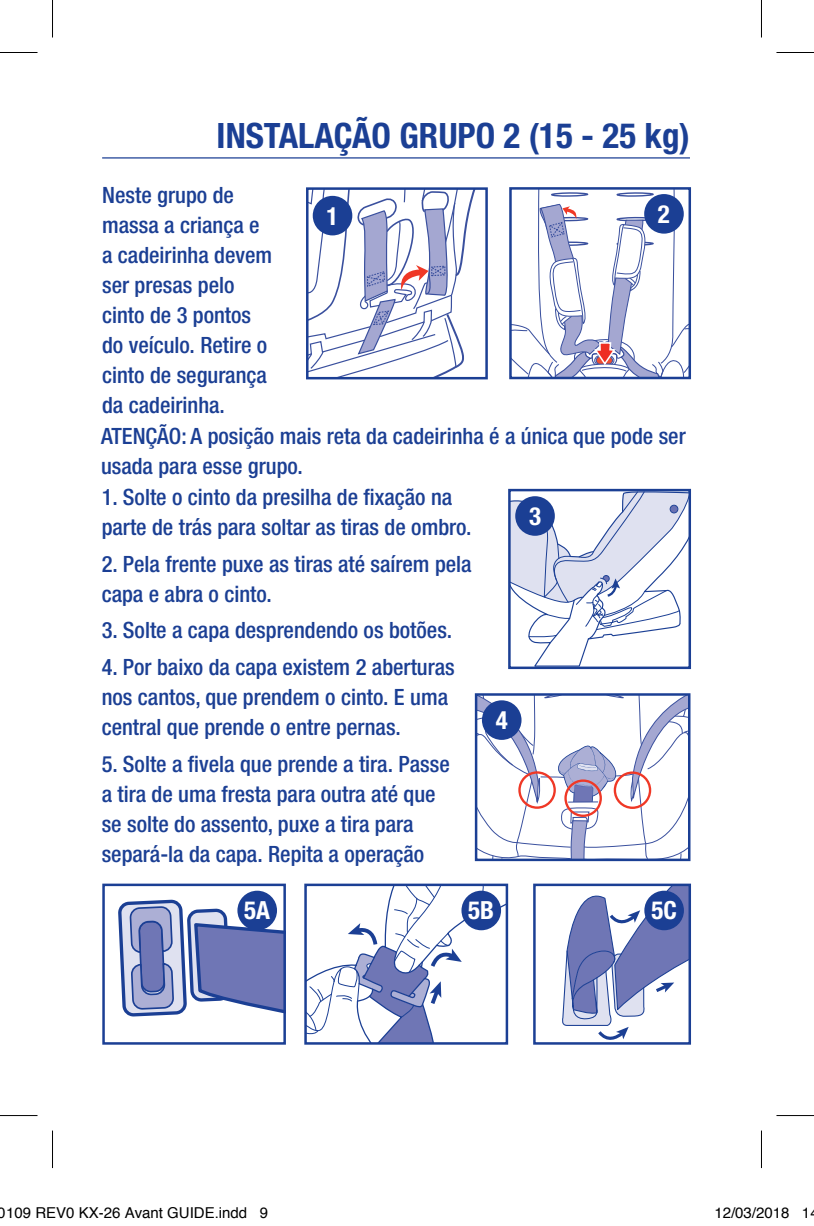
<style>
.page{position:relative;width:814px;height:1226px;background:#fff}
.page>*{position:absolute;margin:0;border:0;box-sizing:border-box;transform-origin:0 0}
.t1{font:700 condensed 35px "Helvetica Neue LT Std";color:#1b3f94}
.t2{font:700 condensed 25px "Helvetica Neue LT Std";color:#fff}
.t3{font:500 condensed 22.5px/30px "Helvetica Neue LT Std";color:#1b3f94}
.t4{font:15px "Helvetica";color:#000}
.t5{font:300 14.25px "Gotham Rounded";color:#3a509e}
</style>
<div class="page">
<svg style="left:562px;top:887px;width:126px;height:153px"></svg>
<div style="left:533px;top:884px;width:158px;height:161px;border:2px solid #1b3f94"></div>
<svg style="left:307px;top:887px;width:198px;height:155px"></svg>
<div style="left:304px;top:884px;width:204px;height:161px;border:2px solid #1b3f94"></div>
<svg style="left:118px;top:890px;width:165px;height:127px"></svg>
<div style="left:102px;top:884px;width:184px;height:161px;border:2px solid #1b3f94"></div>
<svg style="left:478px;top:696px;width:209px;height:162px"></svg>
<hr style="left:568px;top:801px;width:30px;height:2px;background:#3a509e">
<div style="left:564px;top:779px;width:38px;height:38px;border:2px solid #ef3826;border-radius:50%"></div>
<div style="left:475px;top:693px;width:215px;height:168px;border:2px solid #1b3f94"></div>
<hr style="left:102px;top:157px;width:588px;height:2px;background:#1b3f94">
<svg style="left:309px;top:190px;width:167px;height:186px"></svg>
<div style="left:306px;top:187px;width:182px;height:192px;border:2px solid #1b3f94"></div>
<div style="left:313px;top:196px;width:39px;height:39px;background:#1b3f94;border-radius:50%"></div>
<div style="left:509px;top:187px;width:182px;height:192px;border:2px solid #1b3f94"></div>
<svg style="left:510px;top:188px;width:179px;height:190px"></svg>
<div style="left:644px;top:194px;width:40px;height:40px;background:#1b3f94;border-radius:50%"></div>
<div style="left:482px;top:700px;width:39px;height:40px;background:#1b3f94;border-radius:50%"></div>
<div style="left:237px;top:891px;width:40px;height:39px;background:#1b3f94;border-radius:50%"></div>
<div style="left:461px;top:891px;width:40px;height:39px;background:#1b3f94;border-radius:50%"></div>
<div style="left:644px;top:891px;width:40px;height:39px;background:#1b3f94;border-radius:50%"></div>
<svg style="left:511px;top:492px;width:177px;height:174px"></svg>
<div style="left:508px;top:489px;width:183px;height:180px;border:2px solid #1b3f94"></div>
<div style="left:515px;top:496px;width:40px;height:40px;background:#1b3f94;border-radius:50%"></div>
<hr style="left:0;top:52px;width:38px;height:1px;background:#000">
<hr style="left:776px;top:52px;width:38px;height:1px;background:#000">
<hr style="left:0;top:1115px;width:38px;height:1px;background:#000">
<hr style="left:776px;top:1115px;width:38px;height:1px;background:#000">
<hr style="left:52px;top:0;width:1px;height:37px;background:#000">
<hr style="left:52px;top:1130px;width:1px;height:38px;background:#000">
<hr style="left:761px;top:0;width:1px;height:37px;background:#000">
<hr style="left:761px;top:1130px;width:1px;height:38px;background:#000">
<h1 class="t1" style="left:217px;top:115px;width:475px">INSTALAÇÃO GRUPO 2 (15 - 25 kg)</h1>
<p class="t3" style="left:102px;top:180px;width:171px">Neste grupo de massa a criança e a cadeirinha devem ser presas pelo cinto de 3 pontos do veículo. Retire o cinto de segurança da cadeirinha.</p>
<p class="t2" style="left:326px;top:201px;width:14px">1</p>
<p class="t2" style="left:658px;top:199px;width:13px">2</p>
<p class="t3" style="left:101px;top:421px;width:586px">ATENÇÃO: A posição mais reta da cadeirinha é a única que pode ser usada para esse grupo.</p>
<p class="t3" style="left:102px;top:482px;width:371px">1. Solte o cinto da presilha de fixação na parte de trás para soltar as tiras de ombro.</p>
<p class="t3" style="left:102px;top:549px;width:371px">2. Pela frente puxe as tiras até saírem pela capa e abra o cinto.</p>
<p class="t3" style="left:102px;top:614px;width:352px">3. Solte a capa desprendendo os botões.</p>
<p class="t3" style="left:102px;top:651px;width:354px">4. Por baixo da capa existem 2 aberturas nos cantos, que prendem o cinto. E uma central que prende o entre pernas.</p>
<p class="t3" style="left:102px;top:748px;width:349px">5. Solte a fivela que prende a tira. Passe a tira de uma fresta para outra até que se solte do assento, puxe a tira para separá-la da capa. Repita a operação</p>
<p class="t5" style="left:117px;top:653px;width:35px">Base</p>
<p class="t2" style="left:529px;top:501px;width:14px">3</p>
<p class="t2" style="left:496px;top:705px;width:14px">4</p>
<p class="t2" style="left:244px;top:895px;width:27px">5A</p>
<p class="t2" style="left:468px;top:895px;width:27px">5B</p>
<p class="t2" style="left:651px;top:895px;width:27px">5C</p>
<p class="t4" style="left:-2px;top:1202px;width:272px">0109 REV0 KX-26 Avant GUIDE.indd 9</p>
<p class="t4" style="left:714px;top:1202px;width:97px">12/03/2018 1</p>
</div>
